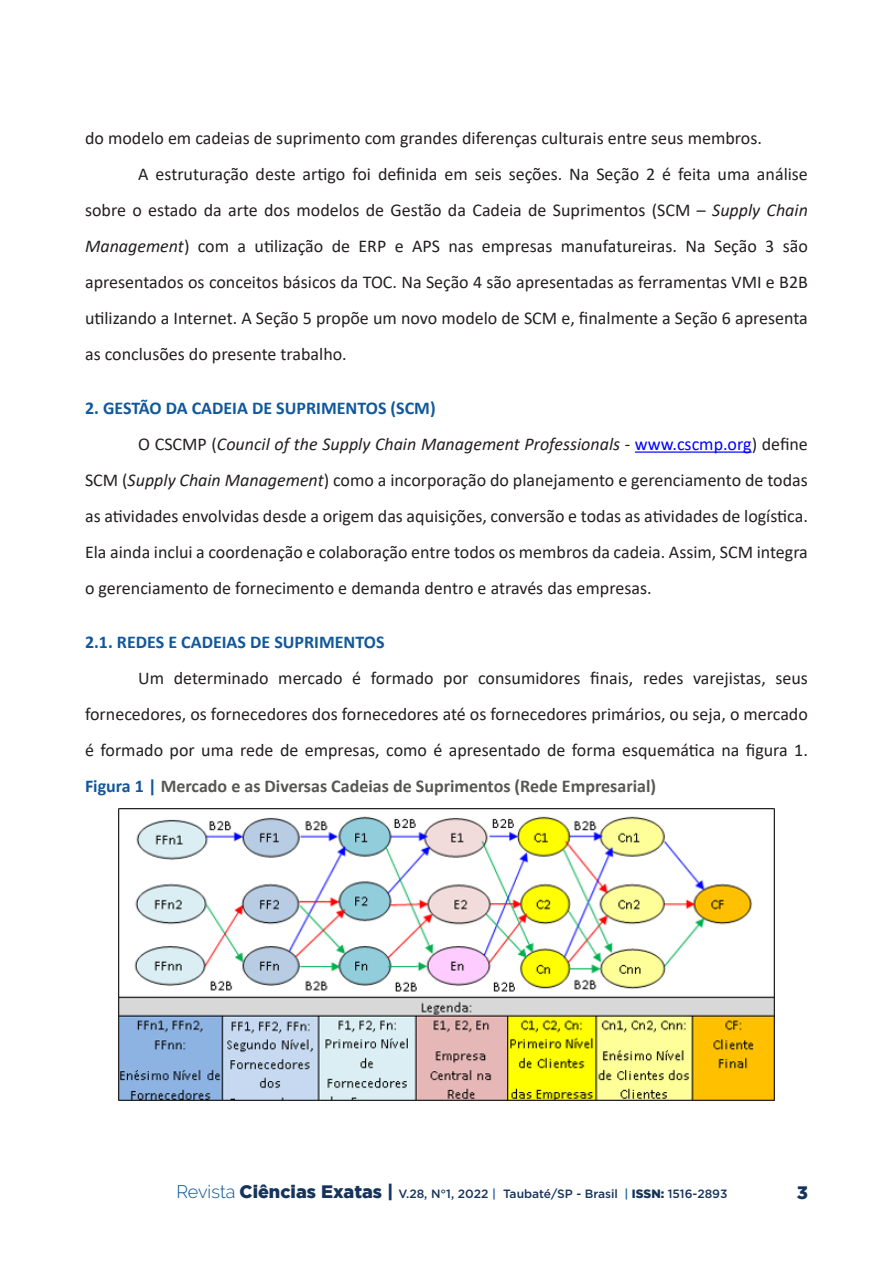
<style>
.page{position:relative;width:893px;height:1263px;background:#fff}
.page>*{position:absolute;margin:0;border:0;box-sizing:border-box;transform-origin:0 0}
.Texto{font:18px/36px "Calibri";color:#231f20;text-align:justify}
.Titulo_Artigo{font:700 18px "Calibri";color:#10589b}
.t1{font:900 18px "Gotham";color:#16335b}
.t2{font:500 12px "Gotham";color:#16335b}
.s1{font-style:italic}
.s2{color:#00f}
.s3{font-weight:700;color:#10589b}
.s4{font-weight:700;color:#575756}
.s5{font-family:"Raleway";font-weight:300;font-size:18px;color:#045295}
.s6{font-weight:900;font-size:18px}
.s7{color:#10589b}
.s8{font-weight:900}
</style>
<div class="page">
<hr style="left:635px;top:451px;width:117px;height:2px;background:#00f">
<img style="left:118px;top:808px;width:657px;height:293px">
<p class="Texto" style="left:85px;top:120px;width:678px">do modelo em cadeias de suprimento com grandes diferenças culturais entre seus membros.</p>
<p class="Texto" style="left:85px;top:156px;width:724px;text-indent:53px">A estruturação deste artigo foi definida em seis seções. Na Seção 2 é feita uma análise sobre o estado da arte dos modelos de Gestão da Cadeia de Suprimentos (SCM – <span class="s1">Supply Chain Management</span>) com a utilização de ERP e APS nas empresas manufatureiras. Na Seção 3 são apresentados os conceitos básicos da TOC. Na Seção 4 são apresentadas as ferramentas VMI e B2B utilizando a Internet. A Seção 5 propõe um novo modelo de SCM e, finalmente a Seção 6 apresenta as conclusões do presente trabalho.</p>
<p class="Titulo_Artigo" style="left:85px;top:395px;width:352px">2. GESTÃO DA CADEIA DE SUPRIMENTOS (SCM)</p>
<p class="Texto" style="left:85px;top:426px;width:724px;text-indent:53px">O CSCMP (<span class="s1">Council of the Supply Chain Management Professionals</span> - <span class="s2">www.cscmp.org</span>) define SCM (<span class="s1">Supply Chain Management</span>) como a incorporação do planejamento e gerenciamento de todas as atividades envolvidas desde a origem das aquisições, conversão e todas as atividades de logística.<br>Ela ainda inclui a coordenação e colaboração entre todos os membros da cadeia. Assim, SCM integra o gerenciamento de fornecimento e demanda dentro e através das empresas.</p>
<p class="Titulo_Artigo" style="left:85px;top:629px;width:301px">2.1. REDES E CADEIAS DE SUPRIMENTOS</p>
<p class="Texto" style="left:85px;top:660px;width:724px;text-indent:53px">Um determinado mercado é formado por consumidores finais, redes varejistas, seus fornecedores, os fornecedores dos fornecedores até os fornecedores primários, ou seja, o mercado é formado por uma rede de empresas, como é apresentado de forma esquemática na figura 1.<br><span class="s3">Figura 1 |</span> <span class="s4">Mercado e as Diversas Cadeias de Suprimentos (Rede Empresarial)</span></p>
<p class="t2" style="left:176px;top:1186px;width:552px"><span class="s5">Revista</span> <span class="s6">Ciências Exatas |</span> V.28, N°1, 2022 <span class="s7">|</span> Taubaté/SP - Brasil <span class="s7">|</span> <span class="s8">ISSN:</span> 1516-2893</p>
<p class="t1" style="left:797px;top:1182px;width:13px">3</p>
</div>
